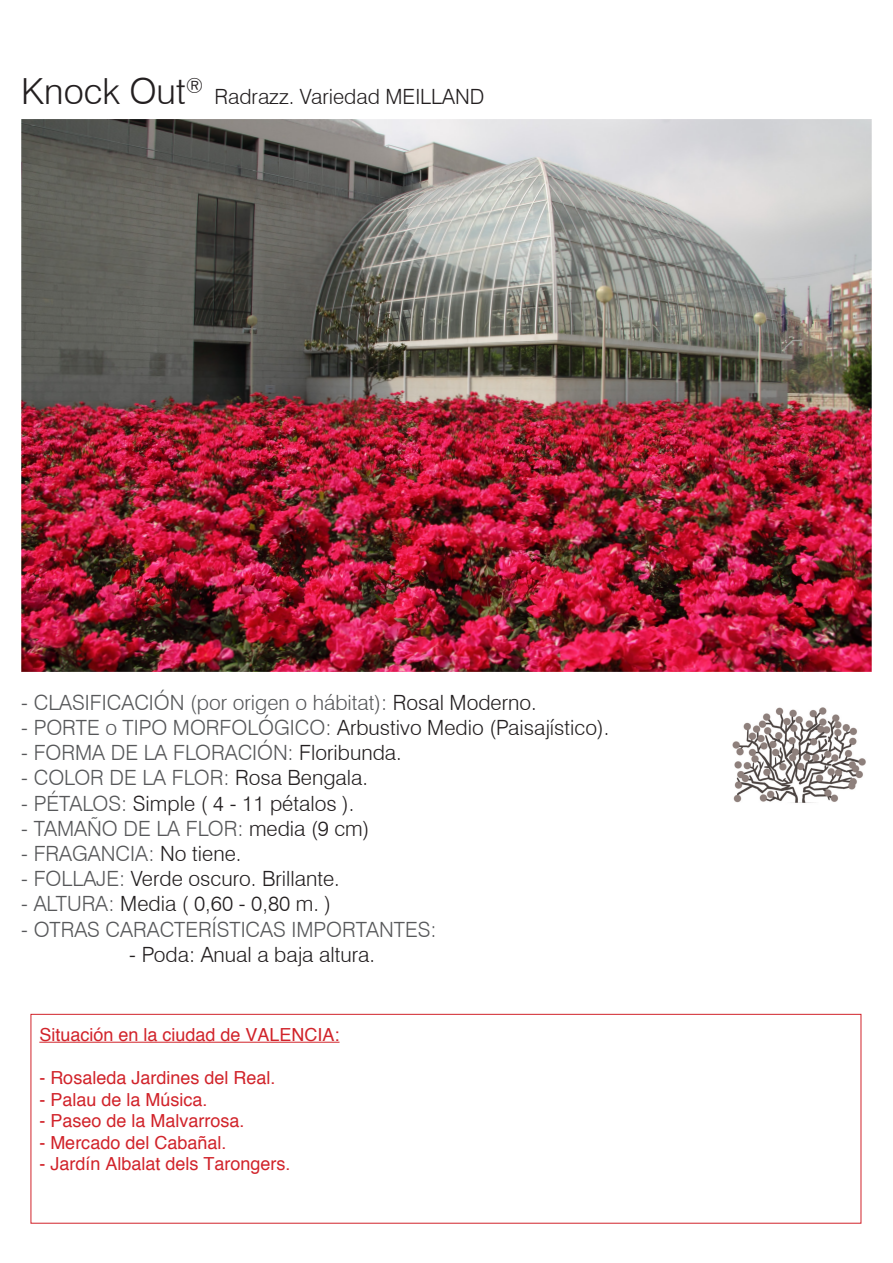
<style>
.page{position:relative;width:893px;height:1263px;background:#fff}
.page>*{position:absolute;margin:0;border:0;box-sizing:border-box;transform-origin:0 0}
.t1{font:300 36px "Swiss 721 BT";color:#231f20}
.t2{font:300 21px "Swiss 721 BT";color:#231f20}
.t3{font:300 21px "Swiss 721 BT";color:#57585a}
.t4{font:18px "Helvetica";color:#d1232a}
.s1{color:#231f20}
.s2{color:#57585a}
</style>
<div class="page">
<img style="left:21px;top:119px;width:851px;height:553px">
<img style="left:732px;top:707px;width:134px;height:96px">
<div style="left:31px;top:1014px;width:830px;height:209px;border:1px solid #d1232a"></div>
<hr style="left:39px;top:1042px;width:301px;height:1px;background:#d1232a">
<p class="t1" style="left:21px;top:69px;width:184px">Knock Out<sup>®</sup></p>
<p class="t2" style="left:214px;top:84px;width:271px">Radrazz. Variedad MEILLAND</p>
<p class="t3" style="left:21px;top:690px;width:517px">- CLASIFICACIÓN (por origen o hábitat): <span class="s1">Rosal Moderno.</span></p>
<p class="t2" style="left:21px;top:715px;width:590px"><span class="s2">- PORTE o TIPO MORFOLÓGICO:</span> Arbustivo Medio (Paisajístico).</p>
<p class="t3" style="left:21px;top:740px;width:382px">- FORMA DE LA FLORACIÓN: <span class="s1">Floribunda.</span></p>
<p class="t3" style="left:21px;top:765px;width:348px">- COLOR DE LA FLOR: <span class="s1">Rosa Bengala.</span></p>
<p class="t2" style="left:21px;top:790px;width:335px"><span class="s2">- PÉTALOS:</span> Simple ( 4 - 11 pétalos ).</p>
<p class="t3" style="left:21px;top:816px;width:350px">- TAMAÑO DE LA FLOR: <span class="s1">media (9 cm)</span></p>
<p class="t3" style="left:21px;top:841px;width:222px">- FRAGANCIA: <span class="s1">No tiene.</span></p>
<p class="t2" style="left:21px;top:866px;width:320px"><span class="s2">- FOLLAJE:</span> Verde oscuro. Brillante.</p>
<p class="t2" style="left:21px;top:891px;width:311px"><span class="s2">- ALTURA:</span> Media ( 0,60 - 0,80 m. )</p>
<p class="t3" style="left:21px;top:916px;width:417px">- OTRAS CARACTERÍSTICAS IMPORTANTES:</p>
<p class="t2" style="left:129px;top:942px;width:247px">- Poda: Anual a baja altura.</p>
<p class="t4" style="left:39px;top:1023px;width:302px">Situación en la ciudad de VALENCIA:</p>
<p class="t4" style="left:39px;top:1066px;width:238px">- Rosaleda Jardines del Real.</p>
<p class="t4" style="left:39px;top:1088px;width:170px">- Palau de la Música.</p>
<p class="t4" style="left:39px;top:1110px;width:207px">- Paseo de la Malvarrosa.</p>
<p class="t4" style="left:39px;top:1131px;width:189px">- Mercado del Cabañal.</p>
<p class="t4" style="left:39px;top:1153px;width:253px">- Jardín Albalat dels Tarongers.</p>
</div>
